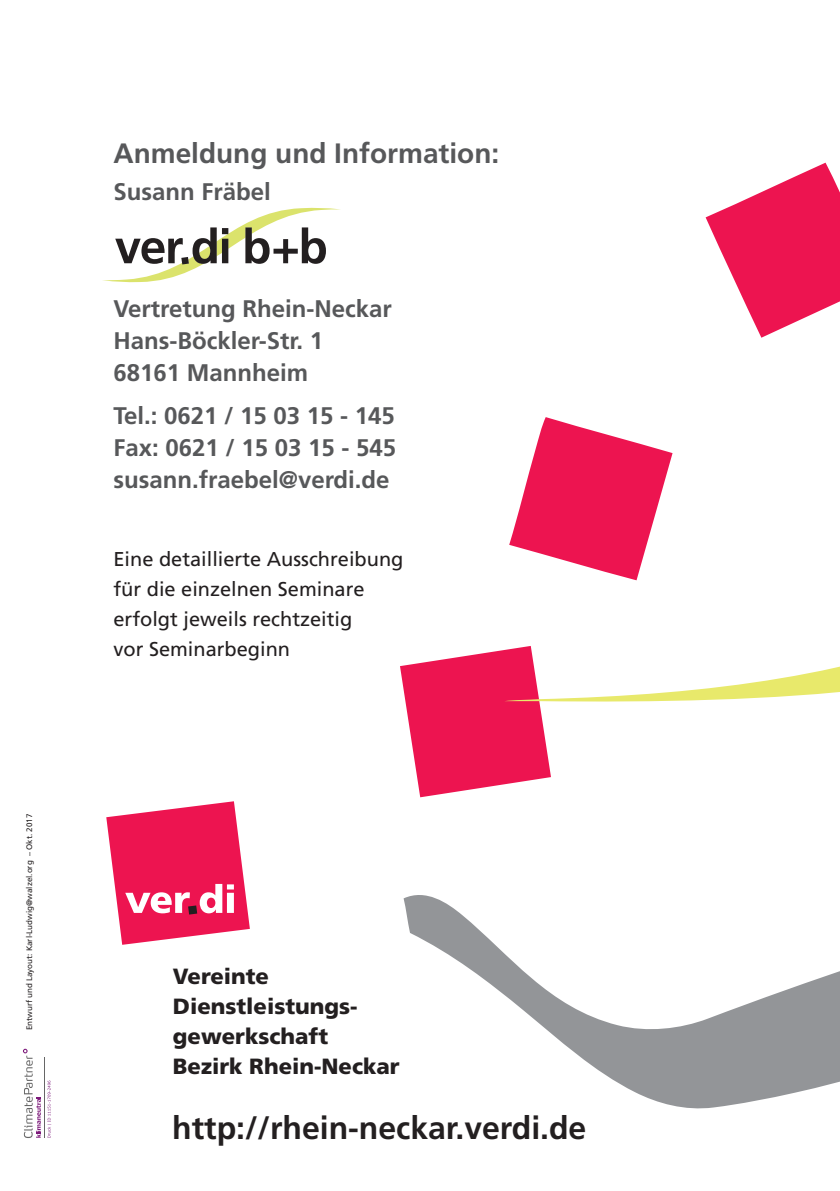
<style>
.page{position:relative;width:840px;height:1191px;background:#fff}
.page>*{position:absolute;margin:0;border:0;box-sizing:border-box;transform-origin:0 0}
.t1{font:700 32px "Frutiger";color:#231f20}
.t2{font:700 28px "Frutiger";color:#57585a}
.t3{font:700 24px/32px "Frutiger";color:#57585a}
.t4{font:900 22px/30px "Frutiger";color:#231f20}
.t5{font:20px/30px "Frutiger";color:#231f20}
.t6{font:8px "Frutiger";color:#231f20}
</style>
<div class="page">
<svg style="left:400px;top:650px;width:104px;height:35px"></svg>
<svg style="left:705px;top:163px;width:134px;height:175px"></svg>
<svg style="left:509px;top:417px;width:163px;height:163px"></svg>
<svg style="left:403px;top:656px;width:436px;height:453px"></svg>
<svg style="left:103px;top:207px;width:237px;height:75px"></svg>
<svg style="left:106px;top:801px;width:144px;height:143px"></svg>
<hr style="left:44px;top:1057px;width:1px;height:80px;background:#666">
<svg style="left:23px;top:1048px;width:18px;height:90px"></svg>
<svg style="left:47px;top:1080px;width:4px;height:57px"></svg>
<p class="t6" style="left:26px;top:1030px;width:218px;rotate:-90deg">Entwurf und Layout: Karl-Ludwig@walzel.org – Okt. 2017</p>
<p class="t2" style="left:113px;top:142px;width:387px">Anmeldung und Information:</p>
<p class="t3" style="left:113px;top:178px;width:159px">Susann Fräbel</p>
<p class="t3" style="left:113px;top:294px;width:279px">Vertretung Rhein-Neckar<br>Hans-Böckler-Str. 1<br>68161 Mannheim</p>
<p class="t3" style="left:113px;top:402px;width:284px;text-align:justify">Tel.: 0621 / 15 03 15 - 145<br>Fax: 0621 / 15 03 15 - 545 susann.fraebel@verdi.de</p>
<p class="t5" style="left:113px;top:546px;width:291px">Eine detaillierte Ausschreibung für die einzelnen Seminare erfolgt jeweils rechtzeitig<br>vor Seminarbeginn</p>
<p class="t4" style="left:173px;top:963px;width:228px">Vereinte<br>Dienstleistungs&shy;gewerkschaft<br>Bezirk Rhein-Neckar</p>
<h1 class="t1" style="left:172px;top:1115px;width:415px">http://rhein-neckar.verdi.de</h1>
</div>
